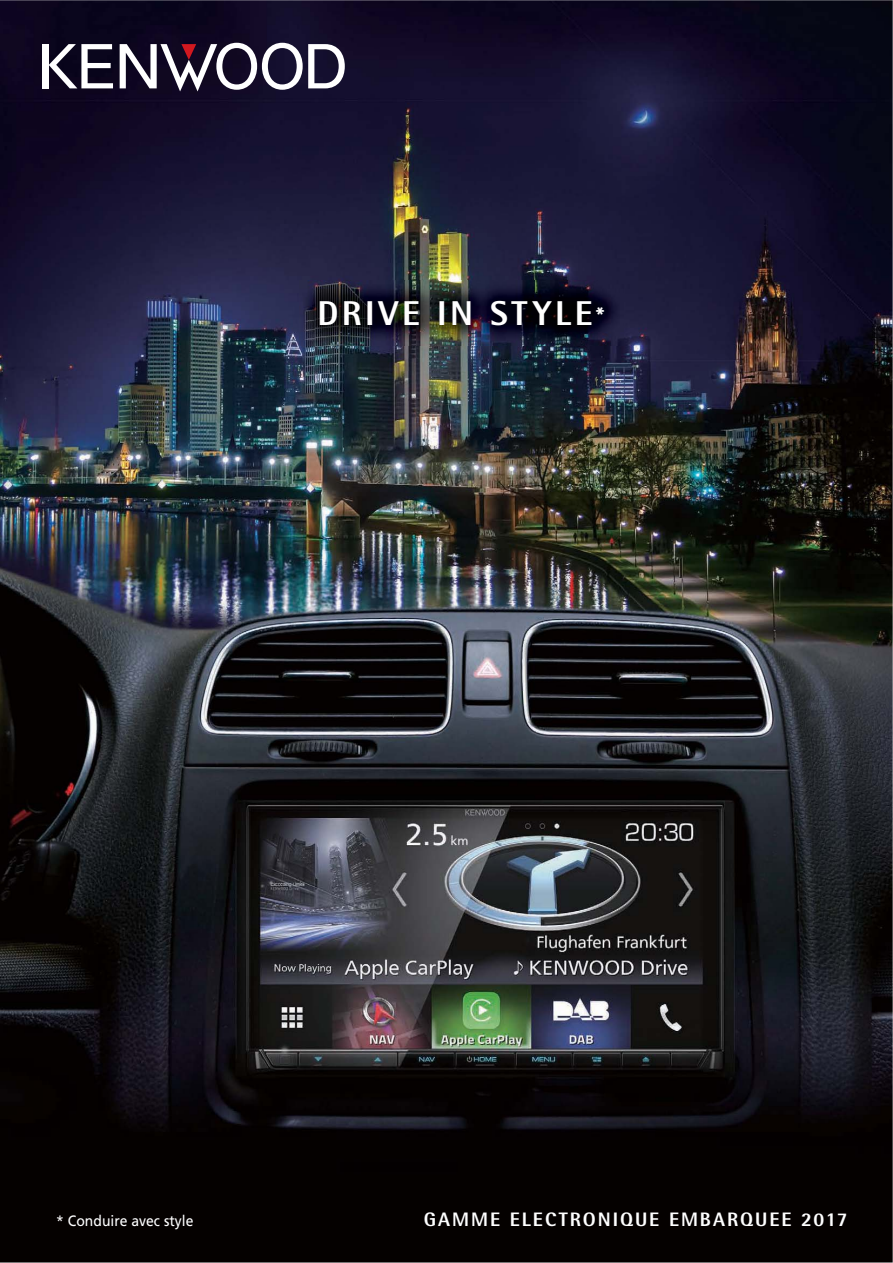
<style>
.page{position:relative;width:893px;height:1263px;background:#fff}
.page>*{position:absolute;margin:0;border:0;box-sizing:border-box;transform-origin:0 0}
.t1{font:800 34.5px "AT Rotis Semi Sans";letter-spacing:.105em;color:#fff}
.t2{font:800 19.5px "AT Rotis Semi Sans";letter-spacing:.1em;color:#fff}
.t3{font:15px "Frutiger";color:#fff;scale:.93 1}
.s1{font-size:25.5px}
</style>
<div class="page">
<img style="left:0;top:0;width:893px;height:1263px">
<div style="left:43px;top:44px;width:6px;height:44px;background:#fff"></div>
<svg style="left:49px;top:44px;width:64px;height:44px"></svg>
<svg style="left:120px;top:43px;width:225px;height:48px"></svg>
<img style="left:300px;top:280px;width:324px;height:65px">
<h1 class="t1" style="left:317px;top:301px;width:288px">DRIVE IN STYLE<span class="s1">*</span></h1>
<p class="t3" style="left:56px;top:1215px;width:149px">* Conduire avec style</p>
<p class="t2" style="left:424px;top:1213px;width:425px">GAMME ELECTRONIQUE EMBARQUEE 2017</p>
</div>
